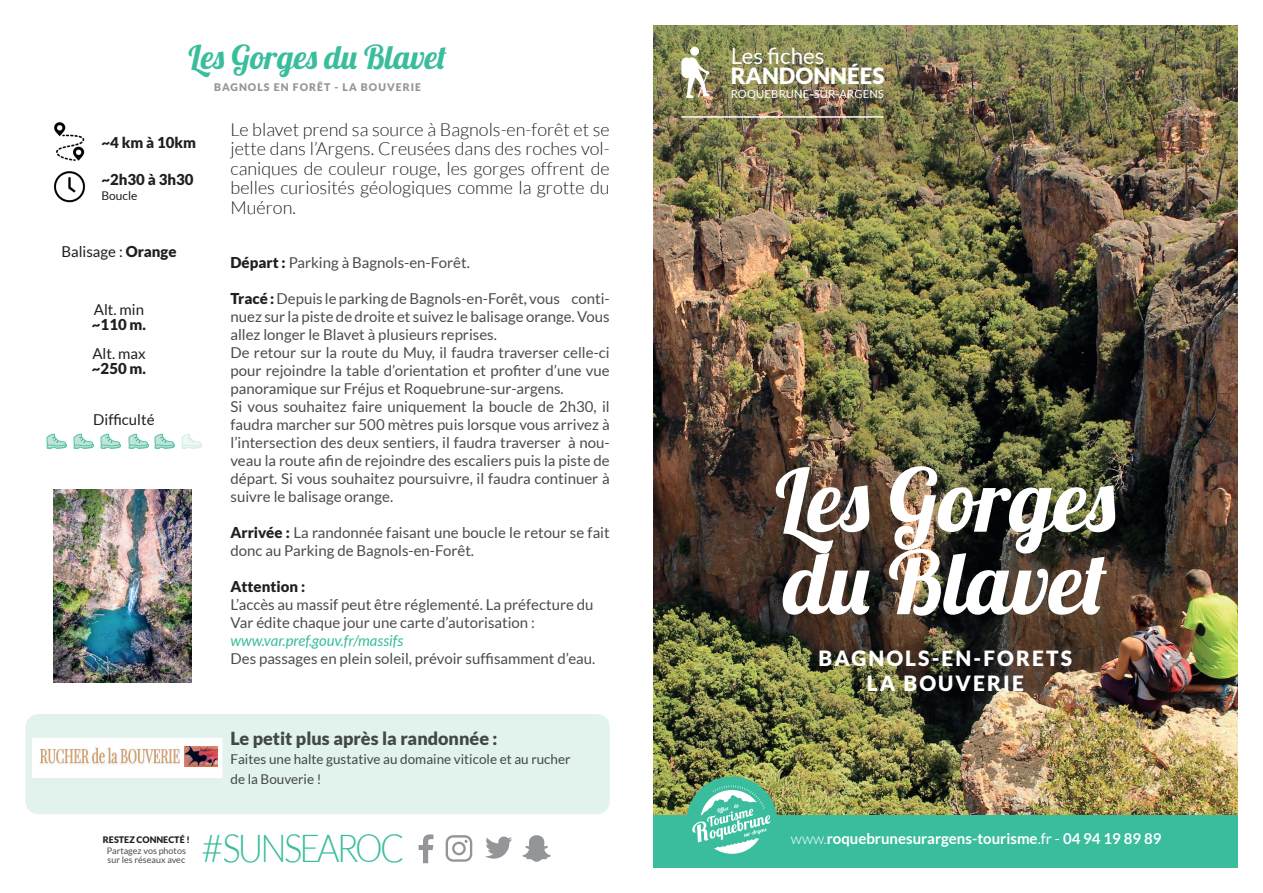
<style>
.page{position:relative;width:1263px;height:893px;background:#fff}
.page>*{position:absolute;margin:0;border:0;box-sizing:border-box;transform-origin:0 0}
.t1{font:87.3px/82.5px "Lobster 1.4";color:#fff}
.t2{font:300 38.55px "Lato";letter-spacing:-.08em;color:#3abd9d}
.t3{font:33px "Lobster 1.4";color:#3abd9d}
.t4{font:900 22.35px "Lato";color:#fff}
.t5{font:22.35px "Lato";color:#fff}
.t6{font:900 21px/25.2px "Lato";letter-spacing:.1em;color:#fff;text-align:center}
.t7{font:300 18px/19.5px "Lato";color:#231f20;text-align:justify}
.t8{font:900 18px "Lato";color:#231f20}
.t9{font:15px/18px "Lato";color:#4b4c4d}
.t10{font:700 15px "Lato";color:#fff}
.t11{font:900 15px "Lato";color:#231f20}
.t12{font:15px "Lato";color:#231f20}
.t13{font:italic 15px "Lato";color:#3abd9d}
.t14{font:13.5px/19.5px "Lato";color:#231f20}
.t15{font:12px "Lato";color:#231f20}
.t16{font:11.1px "Lato";letter-spacing:.02em;color:#fff}
.t17{font:900 10.5px "Lato";letter-spacing:.1em;color:#939598}
.t18{font:9px/9px "Lato";color:#4b4c4d}
.t19{font:900 9px "Lato";color:#231f20}
.s1{font-weight:900}
.s2{font-weight:900;color:#231f20}
.s3{font-weight:300}
.s4{font-weight:400}
</style>
<div class="page">
<img style="left:653px;top:26px;width:584px;height:789px">
<div style="left:653px;top:815px;width:584px;height:52px;background:#3abd9d"></div>
<div style="left:686px;top:776px;width:91px;height:91px;background:#3abd9d;border-radius:50%"></div>
<svg style="left:691px;top:785px;width:79px;height:69px"></svg>
<hr style="left:681px;top:116px;width:203px;height:2px;background:#fff">
<svg style="left:681px;top:46px;width:29px;height:52px"></svg>
<svg style="left:419px;top:834px;width:14px;height:29px"></svg>
<svg style="left:446px;top:835px;width:26px;height:27px"></svg>
<svg style="left:522px;top:835px;width:29px;height:27px"></svg>
<svg style="left:485px;top:836px;width:27px;height:23px"></svg>
<img style="left:54px;top:122px;width:31px;height:39px">
<img style="left:54px;top:171px;width:31px;height:31px">
<img style="left:47px;top:433px;width:20px;height:16px">
<img style="left:74px;top:433px;width:20px;height:16px">
<img style="left:100px;top:433px;width:20px;height:16px">
<img style="left:181px;top:434px;width:20px;height:15px">
<img style="left:128px;top:433px;width:20px;height:16px">
<img style="left:154px;top:433px;width:20px;height:16px">
<div style="left:26px;top:714px;width:584px;height:100px;background:#e2f2ed"></div>
<div style="left:232px;top:731px;width:265px;height:17px;background:#e2f2ed"></div>
<div style="left:232px;top:754px;width:339px;height:13px;background:#e2f2ed"></div>
<div style="left:231px;top:774px;width:89px;height:10px;background:#e2f2ed"></div>
<svg style="left:32px;top:738px;width:190px;height:40px"></svg>
<img style="left:40px;top:746px;width:178px;height:20px">
<img style="left:54px;top:489px;width:137px;height:193px">
<h3 class="t3" style="left:189px;top:36px;width:259px">Les Gorges du Blavet</h3>
<h3 class="t5" style="left:731px;top:43px;width:95px">Les fiches</h3>
<h3 class="t4" style="left:731px;top:63px;width:155px">RANDONNÉES</h3>
<p class="t16" style="left:731px;top:88px;width:155px">ROQUEBRUNE-SUR-ARGENS</p>
<p class="t17" style="left:214px;top:81px;width:209px">BAGNOLS EN FORÊT - LA BOUVERIE</p>
<p class="t11" style="left:101px;top:133px;width:96px">~4 km à 10km</p>
<p class="t11" style="left:101px;top:171px;width:94px">~2h30 à 3h30</p>
<p class="t15" style="left:101px;top:189px;width:38px">Boucle</p>
<p class="t12" style="left:61px;top:243px;width:117px">Balisage : <span class="s1">Orange</span></p>
<p class="t12" style="left:94px;top:302px;width:52px">Alt. min</p>
<p class="t11" style="left:92px;top:316px;width:56px">~110 m.</p>
<p class="t12" style="left:92px;top:345px;width:55px">Alt. max</p>
<p class="t11" style="left:92px;top:360px;width:56px">~250 m.</p>
<p class="t12" style="left:93px;top:411px;width:63px">Difficulté</p>
<p class="t7" style="left:230px;top:120px;width:381px">Le blavet prend sa source à Bagnols-en-forêt et se jette dans l’Argens. Creusées dans des roches vol&shy;caniques de couleur rouge, les gorges offrent de belles curiosités géologiques comme la grotte du Muéron.</p>
<p class="t9" style="left:230px;top:253px;width:241px"><span class="s2">Départ :</span> Parking à Bagnols-en-Forêt.</p>
<p class="t9" style="left:230px;top:289px;width:381px"><span class="s2">Tracé :</span> Depuis le parking de Bagnols-en-Forêt, vous conti&shy;nuez sur la piste de droite et suivez le balisage orange. Vous allez longer le Blavet à plusieurs reprises.<br>De retour sur la route du Muy, il faudra traverser celle-ci pour rejoindre la table d’orientation et profiter d’une vue panoramique sur Fréjus et Roquebrune-sur-argens.<br>Si vous souhaitez faire uniquement la boucle de 2h30, il faudra marcher sur 500 mètres puis lorsque vous arrivez à l’intersection des deux sentiers, il faudra traverser à nou&shy;veau la route afin de rejoindre des escaliers puis la piste de départ. Si vous souhaitez poursuivre, il faudra continuer à suivre le balisage orange.</p>
<p class="t9" style="left:230px;top:523px;width:381px"><span class="s2">Arrivée :</span> La randonnée faisant une boucle le retour se fait donc au Parking de Bagnols-en-Forêt.</p>
<p class="t11" style="left:230px;top:577px;width:76px">Attention :</p>
<p class="t9" style="left:230px;top:595px;width:364px">L’accès au massif peut être réglementé. La préfecture du<br>Var édite chaque jour une carte d’autorisation :</p>
<p class="t13" style="left:230px;top:632px;width:174px">www.var.pref.gouv.fr/massifs</p>
<p class="t9" style="left:230px;top:649px;width:366px">Des passages en plein soleil, prévoir suffisamment d’eau.</p>
<p class="t8" style="left:230px;top:728px;width:269px">Le petit plus après la randonnée :</p>
<p class="t14" style="left:230px;top:750px;width:342px">Faites une halte gustative au domaine viticole et au rucher de la Bouverie !</p>
<p class="t19" style="left:103px;top:835px;width:88px">RESTEZ CONNECTÉ !</p>
<p class="t18" style="left:107px;top:846px;width:80px">Partagez vos photos sur les réseaux avec</p>
<h2 class="t2" style="left:201px;top:828px;width:205px">#SUNSEAROC</h2>
<h1 class="t1" style="left:775px;top:458px;width:342px">Les Gorges du Blavet</h1>
<h3 class="t6" style="left:818px;top:645px;width:255px">BAGNOLS-EN-FORETS<br>LA BOUVERIE</h3>
<p class="t10" style="left:791px;top:830px;width:372px"><span class="s3">www.</span>roquebrunesurargens-tourisme<span class="s4">.fr -</span> 04 94 19 89 89</p>
</div>
